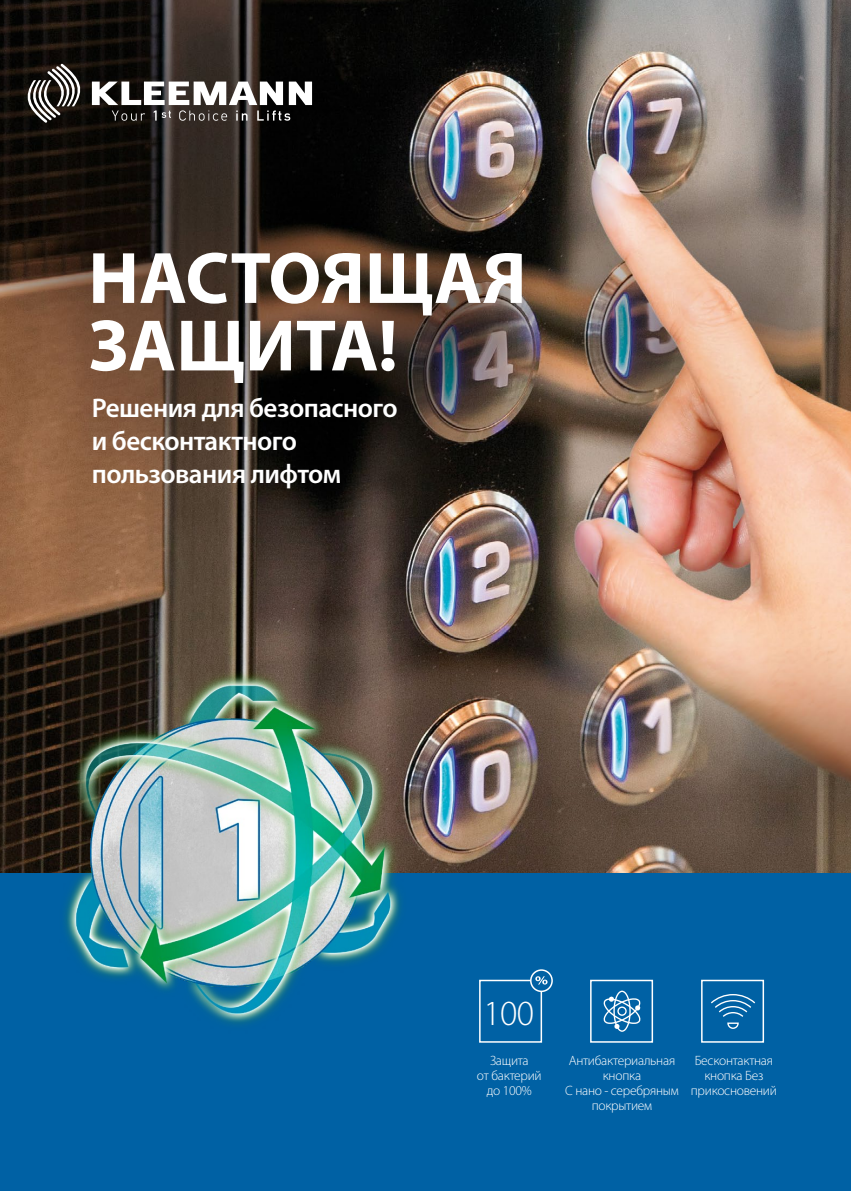
<style>
.page{position:relative;width:851px;height:1191px;background:#fff}
.page>*{position:absolute;margin:0;border:0;box-sizing:border-box;transform-origin:0 0}
.t1{font:700 73.5px/67.5px "Myriad Pro";color:#fff}
.t2{font:300 35.4px "Myriad Pro";color:#fff}
.t3{font:600 27px/33px "Myriad Pro";letter-spacing:-.02em;color:#fff}
.t4{font:300 13.5px/15px "Myriad Pro";letter-spacing:-.02em;color:#fff;text-align:center}
</style>
<div class="page">
<img style="left:0;top:0;width:850px;height:873px">
<div style="left:0;top:873px;width:850px;height:318px;background:#0061a4"></div>
<img style="left:47px;top:638px;width:378px;height:386px">
<svg style="left:23px;top:64px;width:62px;height:59px"></svg>
<svg style="left:92px;top:82px;width:220px;height:39px"></svg>
<div style="left:590px;top:979px;width:63px;height:63px;border:2px solid #fff"></div>
<svg style="left:603px;top:990px;width:38px;height:42px"></svg>
<div style="left:701px;top:979px;width:63px;height:63px;border:2px solid #fff"></div>
<svg style="left:711px;top:994px;width:45px;height:35px"></svg>
<div style="left:479px;top:979px;width:63px;height:63px;border:2px solid #fff"></div>
<svg style="left:530px;top:970px;width:22px;height:21px"></svg>
<div style="left:530px;top:969px;width:22px;height:23px;border:2px solid #fff;border-radius:50%"></div>
<svg style="left:535px;top:976px;width:12px;height:8px"></svg>
<h1 class="t1" style="left:88px;top:242px;width:439px">НАСТОЯЩАЯ<br>ЗАЩИТА!</h1>
<h3 class="t3" style="left:92px;top:391px;width:307px">Решения для безопасного и бесконтактного пользования лифтом</h3>
<h2 class="t2" style="left:483px;top:991px;width:52px">100</h2>
<p class="t4" style="left:477px;top:1053px;width:66px">Защита<br>от бактерий до 100%</p>
<p class="t4" style="left:565px;top:1053px;width:115px">Антибактериальная кнопка<br>С нано - серебряным покрытием</p>
<p class="t4" style="left:690px;top:1053px;width:88px">Бесконтактная кнопка Без прикосновений</p>
</div>
